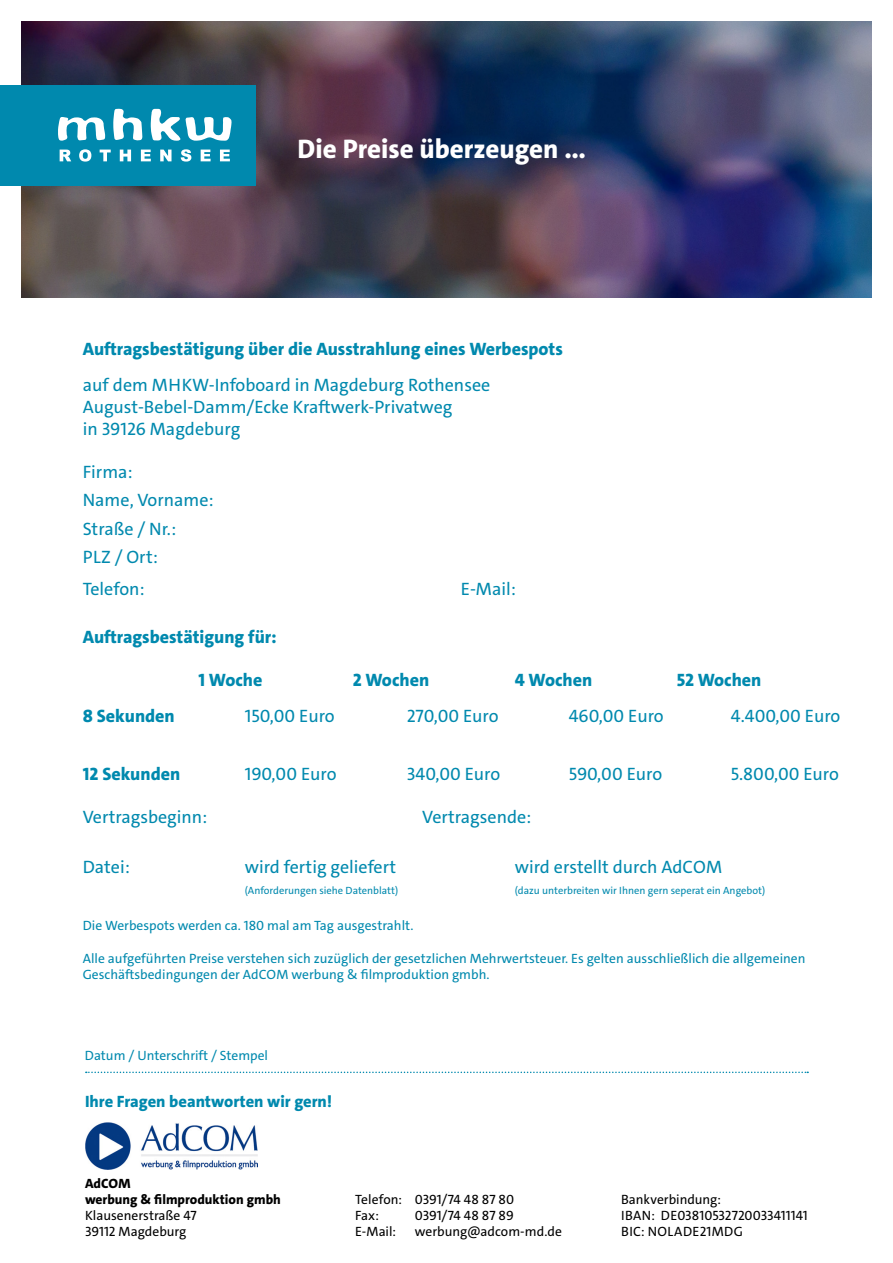
<style>
.page{position:relative;width:893px;height:1263px;background:#fff}
.page>*{position:absolute;margin:0;border:0;box-sizing:border-box;transform-origin:0 0}
.t1{font:800 27px "The Sans";color:#fff}
.t2{font:18px/28.5px "The Sans";color:#0089ae}
.t3{font:800 18px "The Sans";color:#0089ae}
.t4{font:800 16.5px "The Sans";color:#0089ae}
.t5{font:13.5px/16.2px "The Sans";color:#0089ae}
.t6{font:13.5px "The Sans";color:#000}
.t7{font:800 13.5px/16.2px "The Sans";color:#000}
.t8{font:13.5px "The Sans";letter-spacing:.03em;color:#000}
.t9{font:10.5px "The Sans";color:#0089ae}
</style>
<div class="page">
<img style="left:21px;top:21px;width:851px;height:277px">
<div style="left:0;top:85px;width:255px;height:100px;background:#0089ae"></div>
<svg style="left:60px;top:150px;width:11px;height:11px"></svg>
<svg style="left:79px;top:149px;width:12px;height:13px"></svg>
<svg style="left:100px;top:150px;width:11px;height:11px"></svg>
<svg style="left:120px;top:150px;width:11px;height:11px"></svg>
<svg style="left:141px;top:150px;width:10px;height:11px"></svg>
<svg style="left:160px;top:150px;width:12px;height:11px"></svg>
<svg style="left:181px;top:149px;width:10px;height:13px"></svg>
<svg style="left:201px;top:150px;width:10px;height:11px"></svg>
<svg style="left:220px;top:150px;width:10px;height:11px"></svg>
<svg style="left:113px;top:109px;width:29px;height:32px"></svg>
<svg style="left:151px;top:109px;width:81px;height:32px"></svg>
<svg style="left:58px;top:117px;width:47px;height:24px"></svg>
<svg style="left:86px;top:1071px;width:722px;height:2px"></svg>
<img style="left:85px;top:1123px;width:173px;height:46px">
<h1 class="t1" style="left:298px;top:131px;width:290px">Die Preise überzeugen ...</h1>
<p class="t3" style="left:83px;top:338px;width:482px">Auftragsbestätigung über die Ausstrahlung eines Werbespots</p>
<p class="t2" style="left:83px;top:375px;width:409px;line-height:21.6px">auf dem MHKW-Infoboard in Magdeburg Rothensee<br>August-Bebel-Damm/Ecke Kraftwerk-Privatweg<br>in 39126 Magdeburg</p>
<p class="t2" style="left:83px;top:457px;width:132px">Firma:<br>Name, Vorname:<br>Straße / Nr.:<br>PLZ / Ort:</p>
<p class="t2" style="left:83px;top:574px;width:63px">Telefon:</p>
<p class="t2" style="left:461px;top:574px;width:57px">E-Mail:</p>
<p class="t3" style="left:83px;top:625px;width:195px">Auftragsbestätigung für:</p>
<p class="t3" style="left:199px;top:668px;width:65px">1 Woche</p>
<p class="t3" style="left:353px;top:668px;width:78px">2 Wochen</p>
<p class="t3" style="left:515px;top:668px;width:79px">4 Wochen</p>
<p class="t3" style="left:677px;top:668px;width:86px">52 Wochen</p>
<p class="t3" style="left:83px;top:704px;width:94px">8 Sekunden</p>
<p class="t2" style="left:245px;top:702px;width:91px">150,00 Euro</p>
<p class="t2" style="left:407px;top:702px;width:93px">270,00 Euro</p>
<p class="t2" style="left:569px;top:702px;width:96px">460,00 Euro</p>
<p class="t2" style="left:731px;top:702px;width:111px">4.400,00 Euro</p>
<p class="t3" style="left:83px;top:762px;width:99px">12 Sekunden</p>
<p class="t2" style="left:245px;top:759px;width:93px">190,00 Euro</p>
<p class="t2" style="left:407px;top:759px;width:95px">340,00 Euro</p>
<p class="t2" style="left:569px;top:759px;width:95px">590,00 Euro</p>
<p class="t2" style="left:731px;top:759px;width:110px">5.800,00 Euro</p>
<p class="t2" style="left:83px;top:802px;width:126px">Vertragsbeginn:</p>
<p class="t2" style="left:422px;top:802px;width:111px">Vertragsende:</p>
<p class="t2" style="left:83px;top:853px;width:49px">Datei:</p>
<p class="t2" style="left:245px;top:853px;width:153px">wird fertig geliefert</p>
<p class="t2" style="left:515px;top:853px;width:209px">wird erstellt durch AdCOM</p>
<p class="t9" style="left:245px;top:884px;width:155px">(Anforderungen siehe Datenblatt)</p>
<p class="t9" style="left:515px;top:884px;width:252px">(dazu unterbreiten wir Ihnen gern seperat ein Angebot)</p>
<p class="t5" style="left:83px;top:918px;width:332px">Die Werbespots werden ca. 180 mal am Tag ausgestrahlt.</p>
<p class="t5" style="left:83px;top:950px;width:724px">Alle aufgeführten Preise verstehen sich zuzüglich der gesetzlichen Mehrwertsteuer. Es gelten ausschließlich die allgemeinen<br>Geschäftsbedingungen der AdCOM werbung &amp; filmproduktion gmbh.</p>
<p class="t5" style="left:85px;top:1047px;width:185px">Datum / Unterschrift / Stempel</p>
<p class="t4" style="left:85px;top:1090px;width:249px">Ihre Fragen beantworten wir gern!</p>
<p class="t7" style="left:85px;top:1175px;width:197px">AdCOM<br>werbung &amp; filmproduktion gmbh</p>
<p class="t6" style="left:355px;top:1190px;width:161px">Telefon: 0391/74 48 87 80</p>
<p class="t6" style="left:621px;top:1190px;width:101px">Bankverbindung:</p>
<p class="t6" style="left:85px;top:1207px;width:113px">Klausenerstraße 47</p>
<p class="t6" style="left:355px;top:1207px;width:25px">Fax:</p>
<p class="t6" style="left:415px;top:1207px;width:100px">0391/74 48 87 89</p>
<p class="t6" style="left:621px;top:1207px;width:188px">IBAN: DE03810532720033411141</p>
<p class="t6" style="left:85px;top:1223px;width:103px">39112 Magdeburg</p>
<p class="t6" style="left:355px;top:1223px;width:43px">E-Mail:</p>
<p class="t6" style="left:415px;top:1223px;width:148px">werbung@adcom-md.de</p>
<p class="t8" style="left:621px;top:1223px;width:123px">BIC: NOLADE21MDG</p>
</div>
